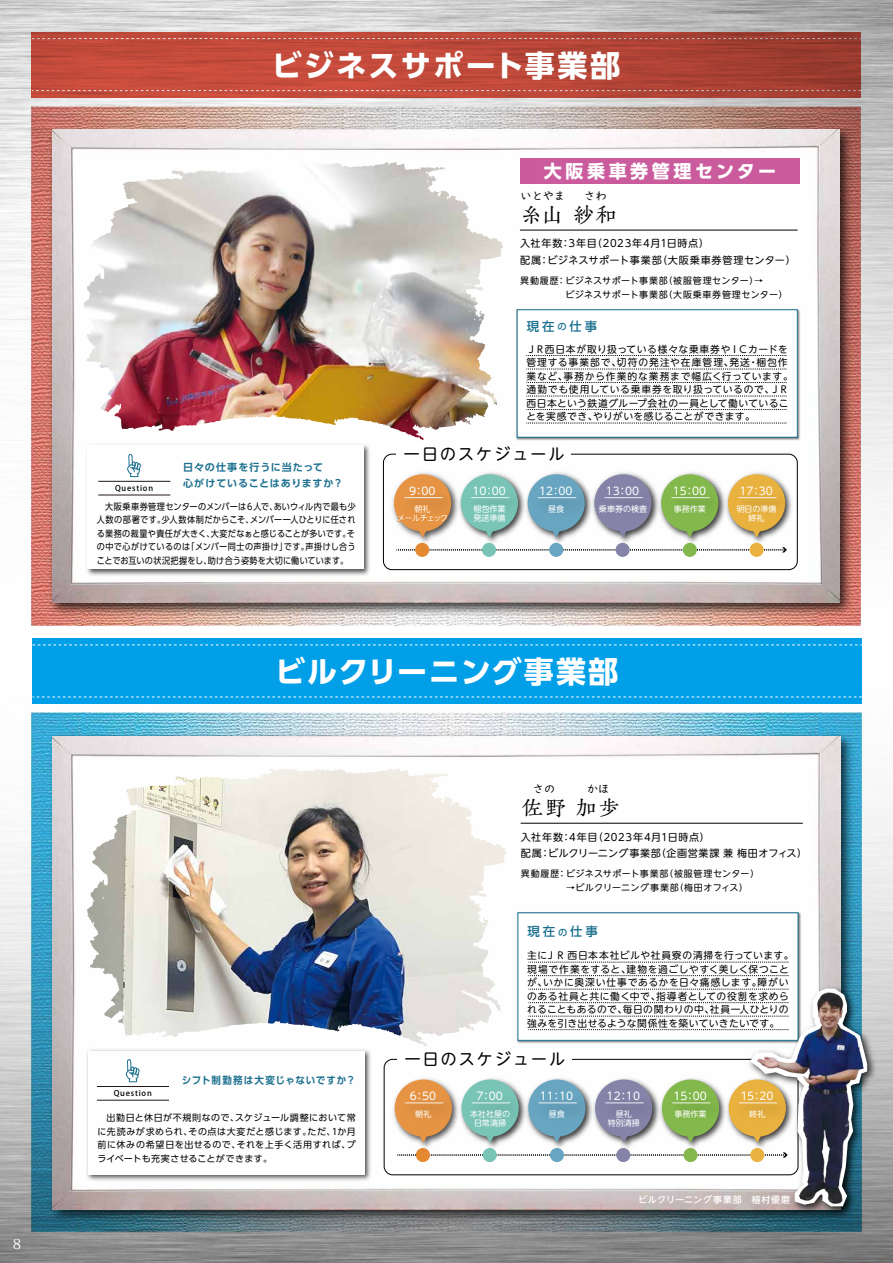
<style>
.page{position:relative;width:893px;height:1263px;background:#fff}
.page>*{position:absolute;margin:0;border:0;box-sizing:border-box;transform-origin:0 0}
.t1{font:700 30px "UD Shin Go Pro";letter-spacing:.07em;color:#fff}
.t2{font:500 22.35px "P Kiza Kinryou Std";color:#000}
.t3{font:700 18px "UD Shin Go Pro";letter-spacing:.2em;color:#fff}
.t4{font:15.9px "UD Shin M Go Pro";letter-spacing:.14em;color:#000}
.t5{font:13.8px "Koz Min Pr 6 N";color:#fff}
.t6{font:500 12.3px "UD Shin Go Pro";letter-spacing:.25em;color:#1a6f8e}
.t7{font:11.25px "UD Digi Kyokasho N R";color:#000}
.t8{font:10.65px "UD Shin M Go Pro";color:#fff}
.t9{font:10.05px/16.4px "UD Shin M Go Pro";letter-spacing:.055em;color:#000}
.t10{font:700 10.05px "UD Shin Go Pro De";letter-spacing:.09em;color:#1a6f8e}
.t11{font:700 10.05px "UD Shin Go Pro De";letter-spacing:.09em;color:#1a6f8e;scale:.95 1}
.t12{font:9.75px/13.5px "UD Shin M Go Pro";letter-spacing:.06em;color:#000}
.t13{font:9px/13.5px "UD Shin Go Pro";letter-spacing:.045em;color:#000;text-align:justify;scale:.9 1}
.t14{font:9px/13.5px "UD Shin Go Pro";letter-spacing:.045em;color:#000;text-align:justify}
.t15{font:9px/14.7px "UD Shin M Go Pro";letter-spacing:.05em;color:#000}
.t16{font:500 9px "UD Shin M Go Pro";letter-spacing:.055em;color:#fff}
.t17{font:8.1px/9.4px "UD Shin M Go Pro";color:#fff;text-align:center}
.t18{font:8.1px/9.4px "UD Shin M Go Pro";letter-spacing:-.11em;color:#fff;text-align:center}
.t19{font:500 7.95px "Koz Go Pro";letter-spacing:.1em;color:#000}
.s1{font-size:9.3px}
</style>
<div class="page">
<svg style="left:0;top:0;width:893px;height:52px;background:#c8c9c9"></svg>
<img style="left:0;top:52px;width:893px;height:606px">
<svg style="left:32px;top:32px;width:829px;height:65px;background:#b84638"></svg>
<svg style="left:32px;top:38px;width:829px;height:1px"></svg>
<svg style="left:32px;top:90px;width:829px;height:1px"></svg>
<img style="left:43px;top:122px;width:814px;height:498px">
<img style="left:52px;top:130px;width:788px;height:473px">
<img style="left:871px;top:53px;width:22px;height:605px">
<img style="left:0;top:658px;width:893px;height:605px">
<img style="left:44px;top:727px;width:816px;height:500px">
<img style="left:53px;top:736px;width:788px;height:474px">
<div style="left:33px;top:638px;width:829px;height:66px;background:#00a0e9"></div>
<svg style="left:33px;top:696px;width:829px;height:1px"></svg>
<svg style="left:33px;top:644px;width:829px;height:1px"></svg>
<img style="left:83px;top:441px;width:290px;height:137px">
<div style="left:88px;top:446px;width:276px;height:123px;background:#fff"></div>
<svg style="left:127px;top:454px;width:14px;height:23px"></svg>
<hr style="left:98px;top:481px;width:72px;height:1px;background:#231815">
<hr style="left:98px;top:495px;width:72px;height:1px;background:#231815">
<div style="left:383px;top:454px;width:415px;height:116px;border:1px solid #000;border-radius:9px"></div>
<div style="left:396px;top:446px;width:175px;height:15px;background:#fff"></div>
<img style="left:389px;top:469px;width:66px;height:79px">
<img style="left:393px;top:486px;width:62px;height:34px">
<svg style="left:394px;top:474px;width:57px;height:64px;background:#dfa56c"></svg>
<img style="left:455px;top:469px;width:67px;height:78px">
<img style="left:460px;top:486px;width:62px;height:34px">
<svg style="left:461px;top:474px;width:57px;height:64px;background:#92c7bd"></svg>
<img style="left:522px;top:469px;width:67px;height:78px">
<img style="left:526px;top:486px;width:63px;height:34px">
<svg style="left:528px;top:474px;width:57px;height:64px;background:#86b1c3"></svg>
<img style="left:589px;top:469px;width:67px;height:78px">
<img style="left:593px;top:486px;width:63px;height:34px">
<svg style="left:594px;top:474px;width:58px;height:64px;background:#9c9ab3"></svg>
<img style="left:656px;top:469px;width:67px;height:78px">
<img style="left:660px;top:486px;width:63px;height:34px">
<svg style="left:661px;top:474px;width:57px;height:64px;background:#99bf73"></svg>
<img style="left:723px;top:469px;width:73px;height:79px">
<img style="left:727px;top:486px;width:72px;height:34px">
<svg style="left:728px;top:474px;width:57px;height:64px;background:#e0b96a"></svg>
<svg style="left:396px;top:547px;width:391px;height:5px"></svg>
<div style="left:415px;top:543px;width:14px;height:14px;background:#e4892f;border-radius:50%"></div>
<div style="left:482px;top:543px;width:14px;height:14px;background:#78c4b6;border-radius:50%"></div>
<div style="left:549px;top:543px;width:14px;height:14px;background:#68a5c0;border-radius:50%"></div>
<div style="left:616px;top:543px;width:14px;height:14px;background:#8583a8;border-radius:50%"></div>
<div style="left:683px;top:543px;width:14px;height:14px;background:#83b94c;border-radius:50%"></div>
<div style="left:749px;top:543px;width:15px;height:14px;background:#e9b13e;border-radius:50%"></div>
<div style="left:520px;top:158px;width:280px;height:26px;background:#ca5b9d"></div>
<hr style="left:520px;top:230px;width:277px;height:1px;background:#000">
<img style="left:515px;top:307px;width:287px;height:135px">
<div style="left:517px;top:310px;width:280px;height:127px;background:#fff"></div>
<div style="left:517px;top:309px;width:281px;height:129px;border:1px solid #1a6f8e"></div>
<svg style="left:526px;top:355px;width:261px;height:1px"></svg>
<svg style="left:526px;top:369px;width:261px;height:1px"></svg>
<svg style="left:526px;top:382px;width:261px;height:1px"></svg>
<svg style="left:526px;top:396px;width:261px;height:1px"></svg>
<svg style="left:526px;top:409px;width:261px;height:1px"></svg>
<svg style="left:526px;top:423px;width:261px;height:1px"></svg>
<img style="left:192px;top:162px;width:204px;height:12px">
<img style="left:84px;top:1046px;width:290px;height:137px">
<div style="left:88px;top:1051px;width:277px;height:123px;background:#fff"></div>
<svg style="left:126px;top:1059px;width:14px;height:23px"></svg>
<hr style="left:97px;top:1086px;width:72px;height:1px;background:#231815">
<hr style="left:97px;top:1100px;width:72px;height:1px;background:#231815">
<img style="left:515px;top:910px;width:287px;height:78px">
<div style="left:518px;top:913px;width:280px;height:127px;background:#fff"></div>
<div style="left:517px;top:912px;width:281px;height:129px;border:1px solid #1a6f8e"></div>
<svg style="left:528px;top:962px;width:261px;height:1px"></svg>
<svg style="left:528px;top:975px;width:261px;height:1px"></svg>
<hr style="left:521px;top:823px;width:281px;height:1px;background:#000">
<img style="left:389px;top:1074px;width:6px;height:80px">
<img style="left:393px;top:1091px;width:2px;height:34px">
<img style="left:196px;top:768px;width:204px;height:12px">
<img style="left:744px;top:982px;width:135px;height:237px">
<svg style="left:395px;top:988px;width:357px;height:218px"></svg>
<img style="left:752px;top:984px;width:123px;height:226px">
<h3 class="t5" style="left:13px;top:1236px;width:10px">8</h3>
<h1 class="t1" style="left:272px;top:41px;width:350px">ビジネスサポート事業部</h1>
<h3 class="t3" style="left:544px;top:156px;width:234px">大阪乗車券管理センター</h3>
<p class="t7" style="left:520px;top:189px;width:46px">いとやま</p>
<p class="t7" style="left:584px;top:189px;width:24px">さわ</p>
<h2 class="t2" style="left:520px;top:199px;width:99px">糸山 紗和</h2>
<p class="t9" style="left:520px;top:235px;width:277px">入社年数：3年目（2023年4月1日時点）<br>配属：ビジネスサポート事業部（大阪乗車券管理センター）</p>
<p class="t15" style="left:565px;top:272px;width:223px;text-indent:-45px">異動履歴：ビジネスサポート事業部（被服管理センター）→<br>ビジネスサポート事業部（大阪乗車券管理センター）</p>
<p class="t19" style="left:115px;top:483px;width:40px">Question</p>
<p class="t10" style="left:183px;top:459px;width:142px">日々の仕事を行うに当たって</p>
<p class="t10" style="left:183px;top:475px;width:162px">心がけていることはありますか？</p>
<p class="t13" style="left:97px;top:499px;width:289px;text-indent:8px">大阪乗車券管理センターのメンバーは６人で、あいウィル内で最も少人数の部署です。少人数体制だからこそ、メンバー一人ひとりに任される業務の裁量や責任が大きく、大変だなぁと感じることが多いです。その中で心がけているのは「メンバー同士の声掛け」です。声掛けし合うことでお互いの状況把握をし、助け合う姿勢を大切に働いています。</p>
<p class="t6" style="left:527px;top:316px;width:72px">現在<span class="s1">の</span>仕事</p>
<p class="t12" style="left:526px;top:342px;width:268px">ＪＲ西日本が取り扱っている様々な乗車券やＩＣカードを管理する事業部で、切符の発注や在庫管理、発送・梱包作業など、事務から作業的な業務まで幅広く行っています。通勤でも使用している乗車券を取り扱っているので、ＪＲ西日本という鉄道グループ会社の一員として働いていることを実感でき、やりがいを感じることができます。</p>
<h3 class="t4" style="left:404px;top:441px;width:162px">一日のスケジュール</h3>
<p class="t8" style="left:409px;top:482px;width:28px">9：00</p>
<p class="t18" style="left:397px;top:503px;width:52px">朝礼<br>メールチェック</p>
<p class="t8" style="left:472px;top:482px;width:35px">10：00</p>
<p class="t17" style="left:473px;top:503px;width:34px;text-align:left">梱包作業発送準備</p>
<p class="t8" style="left:539px;top:482px;width:35px">12：00</p>
<p class="t17" style="left:548px;top:503px;width:18px">昼食</p>
<p class="t8" style="left:606px;top:482px;width:35px">13：00</p>
<p class="t17" style="left:599px;top:503px;width:50px">乗車券の検査</p>
<p class="t8" style="left:673px;top:482px;width:35px">15：00</p>
<p class="t17" style="left:674px;top:503px;width:34px">事務作業</p>
<p class="t8" style="left:739px;top:482px;width:35px">17：30</p>
<p class="t17" style="left:737px;top:503px;width:41px">明日の準備終礼</p>
<h1 class="t1" style="left:275px;top:647px;width:344px">ビルクリーニング事業部</h1>
<p class="t7" style="left:533px;top:782px;width:24px">さの</p>
<p class="t7" style="left:587px;top:782px;width:24px">かほ</p>
<h2 class="t2" style="left:521px;top:792px;width:101px">佐野 加歩</h2>
<p class="t9" style="left:521px;top:828px;width:288px">入社年数：4年目（2023年4月1日時点）<br>配属：ビルクリーニング事業部（企画営業課 兼 梅田オフィス）</p>
<p class="t15" style="left:521px;top:865px;width:240px">異動履歴：ビジネスサポート事業部（被服管理センター）</p>
<p class="t15" style="left:566px;top:880px;width:183px">→ビルクリーニング事業部（梅田オフィス）</p>
<p class="t6" style="left:527px;top:922px;width:72px">現在<span class="s1">の</span>仕事</p>
<p class="t19" style="left:114px;top:1088px;width:40px">Question</p>
<p class="t11" style="left:182px;top:1072px;width:185px">シフト制勤務は大変じゃないですか？</p>
<p class="t14" style="left:97px;top:1111px;width:260px;text-indent:9px">出勤日と休日が不規則なので、スケジュール調整において常に先読みが求められ、その点は大変だと感じます。ただ、1か月前に休みの希望日を出せるので、それを上手く活用すれば、プライベートも充実させることができます。</p>
<p class="t12" style="left:527px;top:948px;width:268px">主にJ R 西日本本社ビルや社員寮の清掃を行っています。現場で作業をすると、建物を過ごしやすく美しく保つことが、いかに奥深い仕事であるかを日々痛感します。障がいのある社員と共に働く中で、指導者としての役割を求められることもあるので、毎日の関わりの中、社員一人ひとりの強みを引き出せるような関係性を築いていきたいです。</p>
<h3 class="t4" style="left:405px;top:1046px;width:162px">一日のスケジュール</h3>
<p class="t8" style="left:410px;top:1087px;width:28px">6：50</p>
<p class="t17" style="left:415px;top:1108px;width:18px">朝礼</p>
<p class="t8" style="left:477px;top:1087px;width:28px">7：00</p>
<p class="t17" style="left:470px;top:1108px;width:42px">本社社屋の日常清掃</p>
<p class="t8" style="left:540px;top:1087px;width:35px">11：10</p>
<p class="t17" style="left:549px;top:1108px;width:18px">昼食</p>
<p class="t8" style="left:607px;top:1087px;width:35px">12：10</p>
<p class="t17" style="left:608px;top:1108px;width:34px">昼礼<br>特別清掃</p>
<p class="t8" style="left:673px;top:1087px;width:35px">15：00</p>
<p class="t17" style="left:674px;top:1108px;width:34px">事務作業</p>
<p class="t8" style="left:740px;top:1087px;width:35px">15：20</p>
<p class="t17" style="left:749px;top:1108px;width:18px">終礼</p>
<p class="t16" style="left:638px;top:1192px;width:153px">ビルクリーニング事業部　植村優磨</p>
</div>
